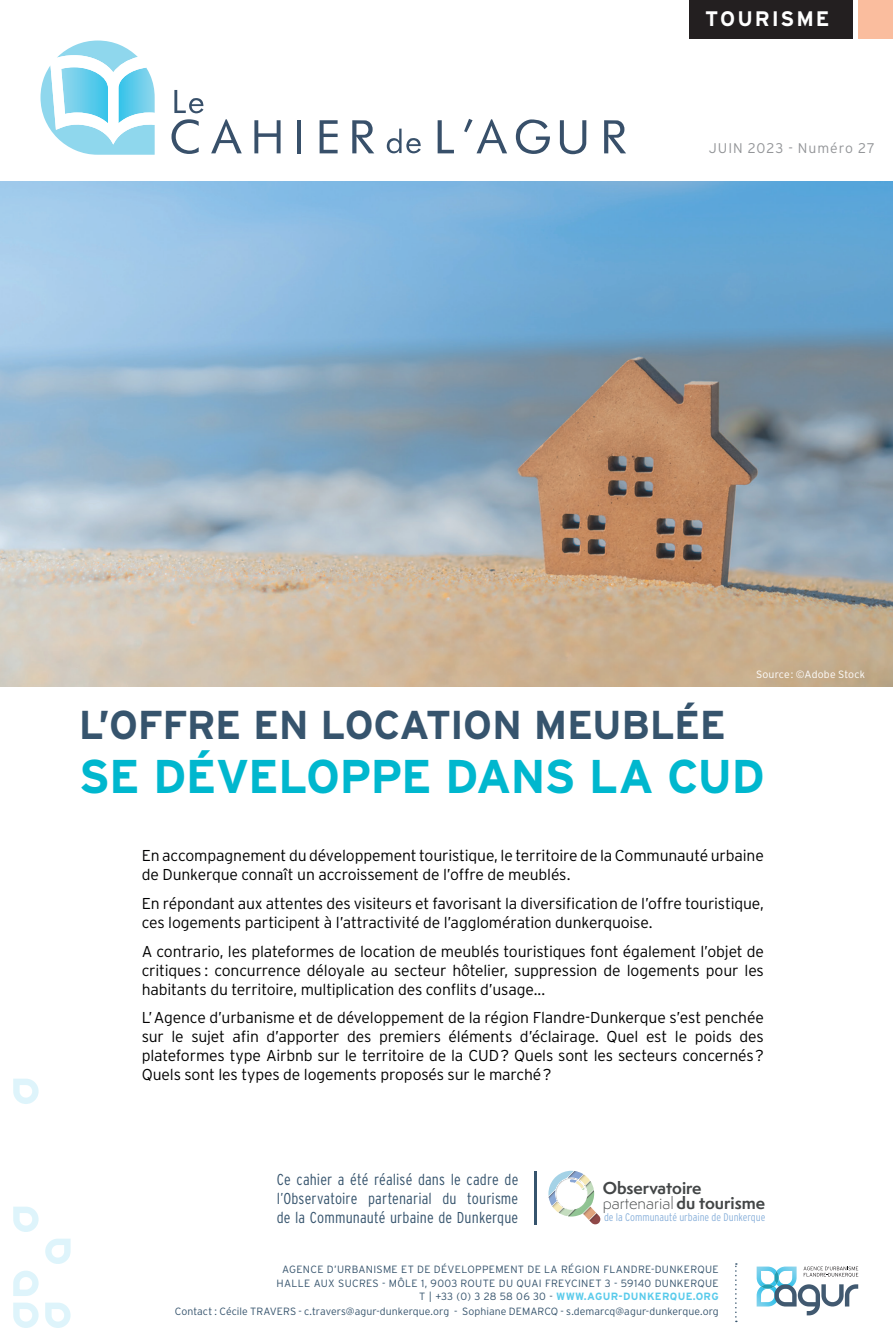
<style>
.page{position:relative;width:893px;height:1340px;background:#fff}
.page>*{position:absolute;margin:0;border:0;box-sizing:border-box;transform-origin:0 0}
.t1{font:700 47.25px "Interstate";letter-spacing:-.025em;color:#00b7ce}
.t2{font:700 40.25px "Interstate";letter-spacing:-.015em;color:#36546d}
.t3{font:700 21px "Interstate";letter-spacing:.09em;color:#fff}
.t4{font:300 15.92px "Semplicita Pro";color:#434647}
.t5{font:700 15.92px "Semplicita Pro";letter-spacing:-.005em;color:#434647}
.t6{font:300 15.75px/18.9px "Interstate";letter-spacing:-.01em;color:#000001}
.t7{font:300 condensed 15.75px/18.9px "Interstate";letter-spacing:.01em;color:#36546d;text-align:justify}
.t8{font:300 14px "Interstate";letter-spacing:.07em;color:#939598}
.t9{font:300 condensed 11.03px "Interstate";color:#578fcb}
.t10{font:300 10.5px/13.1px "Interstate";letter-spacing:.02em;color:#36546d;text-align:right}
.t11{font:300 10.5px "Interstate";letter-spacing:.015em;color:#fff}
.s1{font-weight:700}
.s2{font-weight:700;color:#5acbeb}
</style>
<div class="page">
<img style="left:0;top:182px;width:893px;height:504px">
<svg style="left:13px;top:1206px;width:58px;height:122px"></svg>
<svg style="left:13px;top:1078px;width:26px;height:26px"></svg>
<svg style="left:41px;top:41px;width:114px;height:114px"></svg>
<svg style="left:171px;top:119px;width:28px;height:35px"></svg>
<svg style="left:211px;top:119px;width:31px;height:34px"></svg>
<svg style="left:254px;top:120px;width:27px;height:33px"></svg>
<hr style="left:297px;top:120px;width:4px;height:33px;background:#38506a">
<svg style="left:320px;top:120px;width:18px;height:33px"></svg>
<svg style="left:352px;top:120px;width:22px;height:33px"></svg>
<svg style="left:438px;top:120px;width:16px;height:33px"></svg>
<svg style="left:464px;top:119px;width:43px;height:34px"></svg>
<svg style="left:516px;top:119px;width:34px;height:35px"></svg>
<svg style="left:560px;top:120px;width:26px;height:34px"></svg>
<svg style="left:604px;top:120px;width:22px;height:33px"></svg>
<svg style="left:174px;top:90px;width:29px;height:23px"></svg>
<svg style="left:387px;top:129px;width:34px;height:24px"></svg>
<div style="left:690px;top:0;width:163px;height:39px;background:#231f20"></div>
<div style="left:858px;top:0;width:35px;height:39px;background:#fabd9e"></div>
<svg style="left:548px;top:1170px;width:52px;height:54px"></svg>
<hr style="left:535px;top:1171px;width:2px;height:53px;background:#36546d">
<svg style="left:735px;top:1263px;width:2px;height:59px"></svg>
<svg style="left:757px;top:1266px;width:101px;height:49px"></svg>
<h3 class="t3" style="left:705px;top:7px;width:126px">TOURISME</h3>
<p class="t8" style="left:709px;top:141px;width:168px">JUIN 2023 - Numéro 27</p>
<p class="t11" style="left:756px;top:668px;width:110px">Source: ©Adobe Stock</p>
<h2 class="t2" style="left:79px;top:702px;width:649px">L’OFFRE EN LOCATION MEUBLÉE</h2>
<h1 class="t1" style="left:79px;top:750px;width:688px">SE DÉVELOPPE DANS LA CUD</h1>
<p class="t6" style="left:142px;top:846px;width:624px">En accompagnement du développement touristique, le territoire de la Communauté urbaine de Dunkerque connaît un accroissement de l’offre de meublés.</p>
<p class="t6" style="left:142px;top:893px;width:624px">En répondant aux attentes des visiteurs et favorisant la diversification de l’offre touristique, ces logements participent à l’attractivité de l’agglomération dunkerquoise.</p>
<p class="t6" style="left:142px;top:941px;width:624px;text-align:justify">A contrario, les plateformes de location de meublés touristiques font également l’objet de critiques : concurrence déloyale au secteur hôtelier, suppression de logements pour les habitants du territoire, multiplication des conflits d’usage...</p>
<p class="t6" style="left:142px;top:1008px;width:624px;text-align:justify">L’Agence d’urbanisme et de développement de la région Flandre-Dunkerque s’est penchée sur le sujet afin d’apporter des premiers éléments d’éclairage. Quel est le poids des plateformes type Airbnb sur le territoire de la CUD? Quels sont les secteurs concernés?<br>Quels sont les types de logements proposés sur le marché?</p>
<p class="t7" style="left:277px;top:1170px;width:243px">Ce cahier a été réalisé dans le cadre de l’Observatoire partenarial du tourisme de la Communauté urbaine de Dunkerque</p>
<p class="t5" style="left:603px;top:1176px;width:100px">Observatoire</p>
<p class="t4" style="left:603px;top:1191px;width:164px">partenarial <span class="s1">du tourisme</span></p>
<p class="t9" style="left:604px;top:1211px;width:163px">de la Communauté urbaine de Dunkerque</p>
<p class="t10" style="left:276px;top:1262px;width:444px">AGENCE D’URBANISME ET DE DÉVELOPPEMENT DE LA RÉGION FLANDRE-DUNKERQUE<br>HALLE AUX SUCRES - MÔLE 1, 9003 ROUTE DU QUAI FREYCINET 3 - 59140 DUNKERQUE<br>T | +33 (0) 3 28 58 06 30 - <span class="s2">WWW.AGUR-DUNKERQUE.ORG</span></p>
<p class="t10" style="left:175px;top:1304px;width:545px">Contact : Cécile TRAVERS - c.travers@agur-dunkerque.org - Sophiane DEMARCQ - s.demarcq@agur-dunkerque.org</p>
</div>
